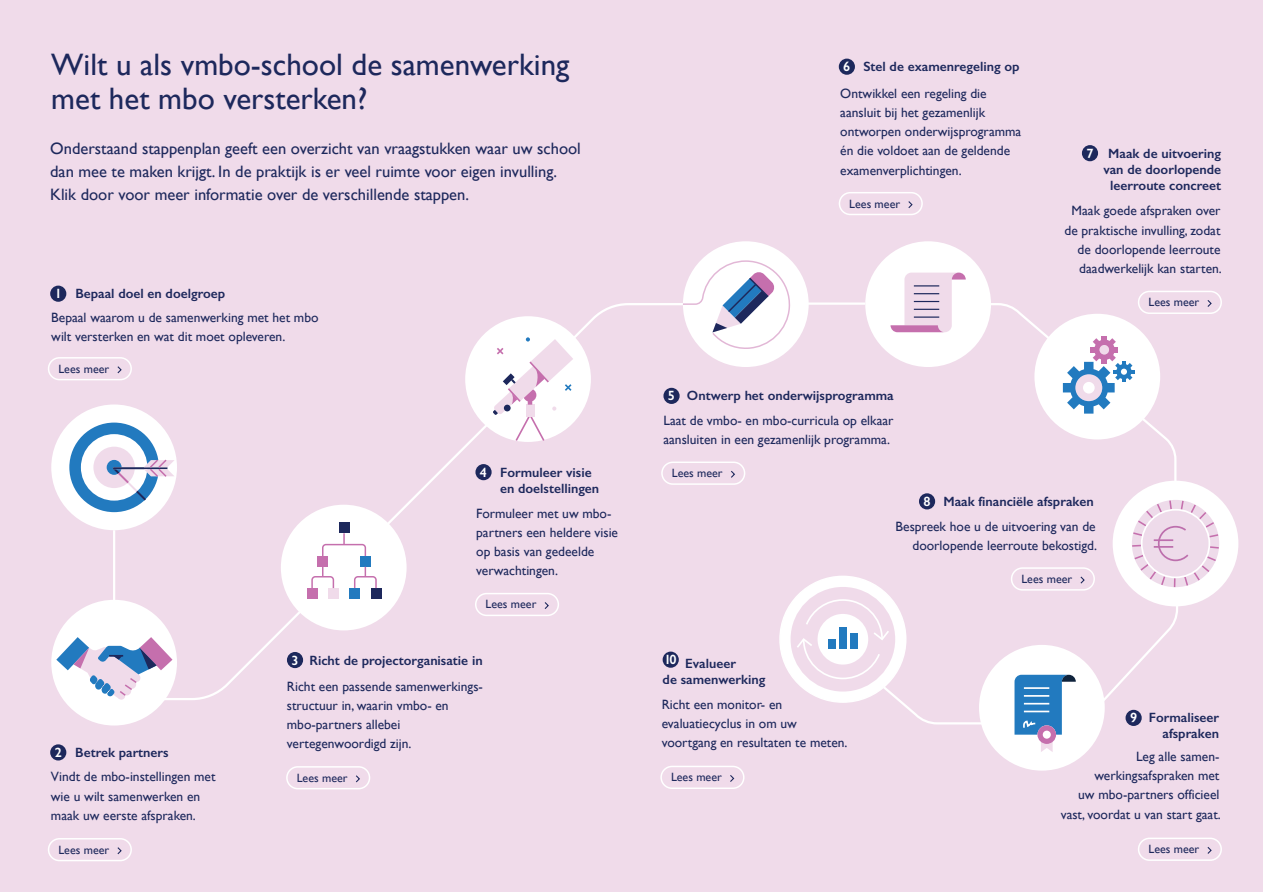
<style>
.page{position:relative;width:1263px;height:893px;background:#fff}
.page>*{position:absolute;margin:0;border:0;box-sizing:border-box;transform-origin:0 0}
.t1{font:31.05px/33.9px "Gill Sans";color:#1d285c}
.t2{font:16.5px/22.8px "Gill Sans";color:#1d285c}
.t3{font:13.5px/19.2px "Gill Sans";color:#1d285c}
.t4{font:600 13.5px/16.2px "Gill Sans";color:#1d285c;text-align:center}
.t5{font:600 13.5px "Gill Sans";color:#fff}
.t6{font:12px "Gill Sans";color:#1d285c}
.s1{color:#fff}
</style>
<div class="page">
<div style="left:0;top:0;width:1263px;height:892px;background:#f0dbea"></div>
<hr style="left:799px;top:302px;width:66px;height:3px;background:#fff">
<svg style="left:155px;top:303px;width:531px;height:398px"></svg>
<hr style="left:113px;top:530px;width:2px;height:97px;background:#fff">
<div style="left:51px;top:404px;width:126px;height:126px;background:#fff;border-radius:50%"></div>
<div style="left:683px;top:241px;width:126px;height:126px;background:#fff;border-radius:50%"></div>
<div style="left:865px;top:241px;width:126px;height:126px;background:#fff;border-radius:50%"></div>
<div style="left:780px;top:576px;width:126px;height:126px;background:#fff;border-radius:50%"></div>
<div style="left:51px;top:600px;width:126px;height:125px;background:#fff;border-radius:50%"></div>
<svg style="left:56px;top:637px;width:116px;height:63px"></svg>
<div style="left:69px;top:423px;width:90px;height:89px;background:#227abf;border-radius:50%"></div>
<div style="left:81px;top:434px;width:66px;height:67px;background:#fff;border-radius:50%"></div>
<div style="left:93px;top:447px;width:42px;height:41px;background:#f0dbea;border-radius:50%"></div>
<div style="left:107px;top:460px;width:15px;height:15px;background:#227abf;border-radius:50%"></div>
<svg style="left:112px;top:458px;width:63px;height:43px"></svg>
<div style="left:281px;top:505px;width:126px;height:125px;background:#fff;border-radius:50%"></div>
<div style="left:465px;top:316px;width:126px;height:126px;background:#fff;border-radius:50%"></div>
<svg style="left:890px;top:273px;width:76px;height:59px"></svg>
<svg style="left:683px;top:260px;width:107px;height:89px"></svg>
<svg style="left:493px;top:337px;width:80px;height:106px"></svg>
<svg style="left:979px;top:303px;width:198px;height:189px"></svg>
<div style="left:1113px;top:481px;width:125px;height:125px;background:#fff;border-radius:50%"></div>
<div style="left:790px;top:587px;width:105px;height:105px;border:27px solid #c56fad;border-radius:50%"></div>
<svg style="left:795px;top:598px;width:189px;height:127px"></svg>
<div style="left:828px;top:639px;width:7px;height:10px;background:#227abf"></div>
<div style="left:840px;top:627px;width:7px;height:22px;background:#227abf"></div>
<div style="left:850px;top:633px;width:7px;height:16px;background:#227abf"></div>
<div style="left:307px;top:588px;width:10px;height:10px;background:#c56fad"></div>
<div style="left:328px;top:588px;width:11px;height:10px;background:#f0dbea"></div>
<div style="left:349px;top:588px;width:11px;height:10px;background:#227abf"></div>
<div style="left:317px;top:556px;width:11px;height:11px;background:#c56fad"></div>
<div style="left:360px;top:556px;width:11px;height:11px;background:#227abf"></div>
<div style="left:339px;top:522px;width:10px;height:11px;background:#1d285c"></div>
<div style="left:371px;top:588px;width:10px;height:10px;background:#1d285c"></div>
<svg style="left:322px;top:533px;width:45px;height:23px"></svg>
<svg style="left:311px;top:567px;width:24px;height:23px"></svg>
<svg style="left:354px;top:567px;width:23px;height:22px"></svg>
<div style="left:50px;top:286px;width:16px;height:16px;background:#1d285c;border-radius:50%"></div>
<div style="left:50px;top:744px;width:16px;height:16px;background:#1d285c;border-radius:50%"></div>
<div style="left:287px;top:652px;width:16px;height:16px;background:#1d285c;border-radius:50%"></div>
<div style="left:475px;top:464px;width:17px;height:16px;background:#1d285c;border-radius:50%"></div>
<div style="left:663px;top:388px;width:17px;height:16px;background:#1d285c;border-radius:50%"></div>
<div style="left:663px;top:652px;width:16px;height:16px;background:#1d285c;border-radius:50%"></div>
<div style="left:839px;top:59px;width:16px;height:16px;background:#1d285c;border-radius:50%"></div>
<div style="left:979px;top:645px;width:126px;height:126px;background:#fff;border-radius:50%"></div>
<div style="left:661px;top:462px;width:84px;height:23px;border:2px solid #fff;border-radius:11px"></div>
<svg style="left:731px;top:470px;width:4px;height:8px"></svg>
<div style="left:839px;top:192px;width:84px;height:23px;border:2px solid #fff;border-radius:11px"></div>
<svg style="left:908px;top:201px;width:5px;height:7px"></svg>
<div style="left:1138px;top:291px;width:84px;height:23px;border:2px solid #fff;border-radius:11px"></div>
<svg style="left:1207px;top:300px;width:5px;height:7px"></svg>
<div style="left:919px;top:493px;width:16px;height:16px;background:#1d285c;border-radius:50%"></div>
<svg style="left:1014px;top:500px;width:206px;height:252px"></svg>
<div style="left:475px;top:593px;width:84px;height:23px;border:2px solid #fff;border-radius:11px"></div>
<svg style="left:543px;top:601px;width:7px;height:9px"></svg>
<div style="left:48px;top:357px;width:84px;height:23px;border:2px solid #fff;border-radius:11px"></div>
<svg style="left:117px;top:366px;width:5px;height:8px"></svg>
<div style="left:286px;top:766px;width:84px;height:23px;border:2px solid #fff;border-radius:11px"></div>
<svg style="left:356px;top:775px;width:4px;height:8px"></svg>
<div style="left:660px;top:766px;width:84px;height:23px;border:2px solid #fff;border-radius:11px"></div>
<svg style="left:730px;top:775px;width:5px;height:7px"></svg>
<div style="left:1125px;top:710px;width:17px;height:16px;background:#1d285c;border-radius:50%"></div>
<div style="left:1138px;top:838px;width:84px;height:23px;border:2px solid #fff;border-radius:11px"></div>
<svg style="left:1207px;top:847px;width:5px;height:7px"></svg>
<div style="left:48px;top:838px;width:84px;height:23px;border:2px solid #fff;border-radius:11px"></div>
<svg style="left:117px;top:847px;width:5px;height:8px"></svg>
<div style="left:1082px;top:145px;width:16px;height:16px;background:#1d285c;border-radius:50%"></div>
<h1 class="t1" style="left:51px;top:47px;width:520px">Wilt u als vmbo-school de samenwerking met het mbo versterken?</h1>
<p class="t2" style="left:50px;top:137px;width:532px">Onderstaand stappenplan geeft een overzicht van vraagstukken waar uw school dan mee te maken krijgt. In de praktijk is er veel ruimte voor eigen invulling.<br>Klik door voor meer informatie over de verschillende stappen.</p>
<p class="t5" style="left:55px;top:286px;width:9px">1</p>
<p class="t4" style="left:75px;top:286px;width:151px">Bepaal doel en doelgroep</p>
<p class="t3" style="left:51px;top:308px;width:269px">Bepaal waarom u de samenwerking met het mbo wilt versterken en wat dit moet opleveren.</p>
<p class="t6" style="left:58px;top:362px;width:52px">Lees meer</p>
<p class="t5" style="left:480px;top:464px;width:9px">4</p>
<p class="t4" style="left:500px;top:464px;width:101px;text-align:left">Formuleer visie en doelstellingen</p>
<p class="t3" style="left:476px;top:503px;width:143px">Formuleer met uw mbo&shy;partners een heldere visie op basis van gedeelde verwachtingen.</p>
<p class="t6" style="left:486px;top:597px;width:52px">Lees meer</p>
<p class="t5" style="left:843px;top:59px;width:9px">6</p>
<p class="t4" style="left:863px;top:59px;width:158px">Stel de examenregeling op</p>
<p class="t3" style="left:840px;top:84px;width:183px">Ontwikkel een regeling die aansluit bij het gezamenlijk ontworpen onderwijsprogramma én die voldoet aan de geldende examenverplichtingen.</p>
<p class="t6" style="left:849px;top:196px;width:52px">Lees meer</p>
<p class="t5" style="left:668px;top:388px;width:9px">5</p>
<p class="t4" style="left:687px;top:388px;width:208px">Ontwerp het onderwijsprogramma</p>
<p class="t3" style="left:663px;top:410px;width:232px">Laat de vmbo- en mbo-curricula op elkaar aansluiten in een gezamenlijk programma.</p>
<p class="t6" style="left:672px;top:466px;width:52px">Lees meer</p>
<p class="t5" style="left:1086px;top:145px;width:9px">7</p>
<p class="t4" style="left:1103px;top:145px;width:119px">Maak de uitvoering van de doorlopende leerroute concreet</p>
<p class="t3" style="left:1064px;top:201px;width:159px;text-align:right">Maak goede afspraken over de praktische invulling, zodat de doorlopende leerroute daadwerkelijk kan starten.</p>
<p class="t6" style="left:1148px;top:295px;width:52px">Lees meer</p>
<p class="t4" style="left:923px;top:493px;width:172px"><span class="s1">8</span> Maak financiële afspraken</p>
<p class="t3" style="left:896px;top:516px;width:203px;text-align:right">Bespreek hoe u de uitvoering van de doorlopende leerroute bekostigd.</p>
<p class="t6" style="left:1021px;top:572px;width:52px">Lees meer</p>
<p class="t5" style="left:55px;top:744px;width:9px">2</p>
<p class="t4" style="left:75px;top:744px;width:95px">Betrek partners</p>
<p class="t3" style="left:51px;top:767px;width:166px">Vindt de mbo-instellingen met wie u wilt samenwerken en maak uw eerste afspraken.</p>
<p class="t5" style="left:291px;top:652px;width:9px">3</p>
<p class="t4" style="left:309px;top:652px;width:175px">Richt de projectorganisatie in</p>
<p class="t3" style="left:287px;top:676px;width:197px">Richt een passende samenwerkings&shy;structuur in, waarin vmbo- en mbo-partners allebei vertegenwoordigd zijn.</p>
<p class="t5" style="left:664px;top:651px;width:14px">10</p>
<p class="t4" style="left:663px;top:655px;width:104px">Evalueer<br>de samenwerking</p>
<p class="t3" style="left:662px;top:694px;width:187px">Richt een monitor- en evaluatiecyclus in om uw voortgang en resultaten te meten.</p>
<p class="t6" style="left:297px;top:771px;width:52px">Lees meer</p>
<p class="t6" style="left:671px;top:770px;width:52px">Lees meer</p>
<p class="t5" style="left:1130px;top:710px;width:9px">9</p>
<p class="t4" style="left:1149px;top:709px;width:72px;text-align:right">Formaliseer afspraken</p>
<p class="t3" style="left:1061px;top:747px;width:162px;text-align:right">Leg alle samen&shy;werkingsafspraken met<br>uw mbo-partners officieel vast, voordat u van start gaat.</p>
<p class="t6" style="left:58px;top:842px;width:52px">Lees meer</p>
<p class="t6" style="left:1148px;top:842px;width:52px">Lees meer</p>
</div>
